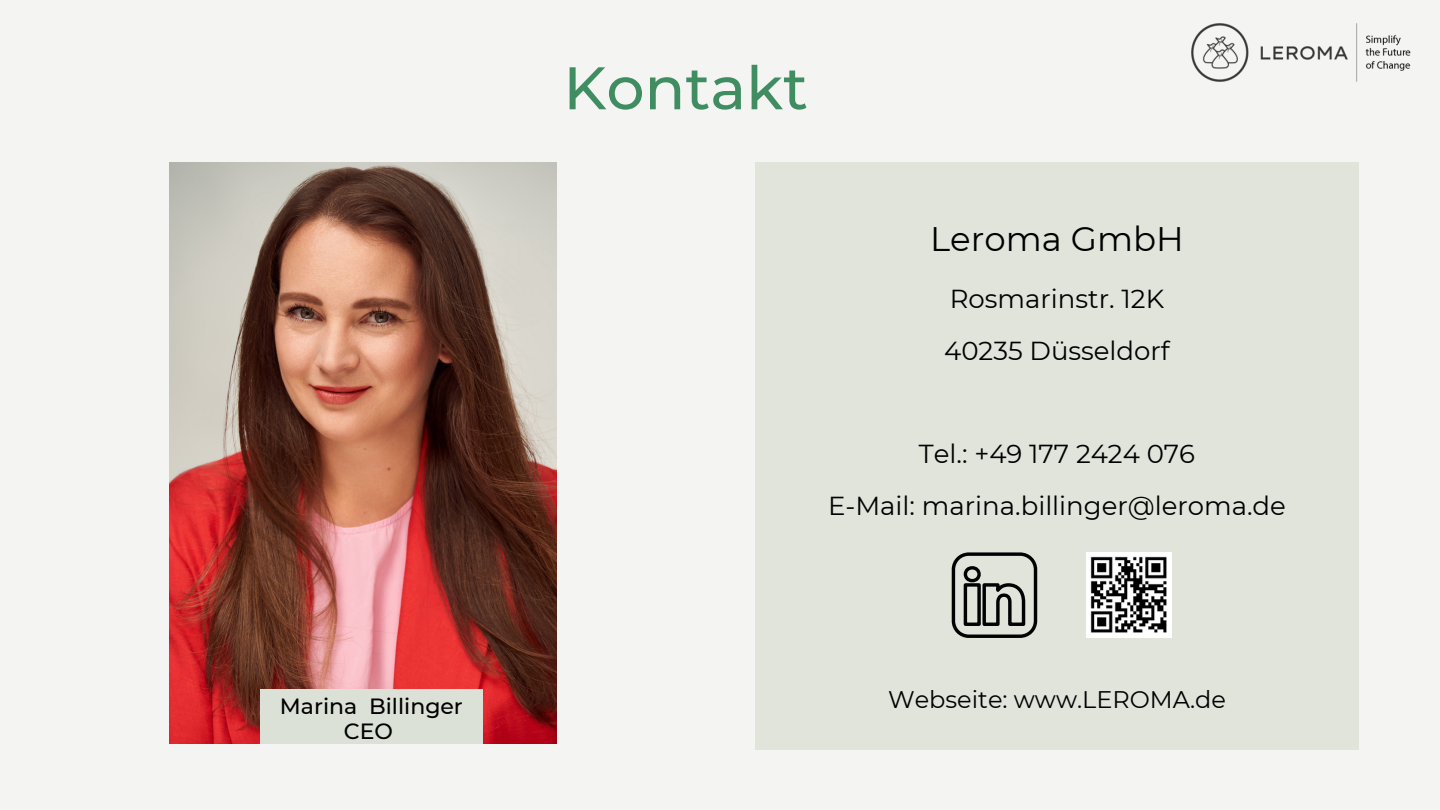
<style>
.page{position:relative;width:1440px;height:810px;background:#f4f4f3}
.page>*{position:absolute;margin:0;border:0;box-sizing:border-box;transform-origin:0 0}
.t1{font:500 60px "Montserrat";color:#408d61}
.t2{font:34px "Montserrat";color:#000}
.t3{font:26px "Montserrat";color:#000}
.t4{font:24px "Montserrat";color:#000}
.t5{font:500 22px "Montserrat";color:#000}
</style>
<div class="page">
<div style="left:755px;top:162px;width:604px;height:588px;background:#dbe1d6"></div>
<img style="left:1192px;top:24px;width:219px;height:57px">
<img style="left:1086px;top:552px;width:86px;height:86px">
<div style="left:952px;top:552px;width:85px;height:86px;border:3px solid #000;border-radius:15px"></div>
<div style="left:964px;top:583px;width:17px;height:43px;border:3px solid #000"></div>
<div style="left:964px;top:566px;width:17px;height:16px;border:3px solid #000;border-radius:50%"></div>
<svg style="left:982px;top:583px;width:44px;height:43px"></svg>
<img style="left:169px;top:162px;width:388px;height:582px">
<div style="left:261px;top:689px;width:222px;height:55px;background:#dbe1d6"></div>
<p class="t1" style="left:563px;top:51px;width:246px">Kontakt</p>
<p class="t2" style="left:930px;top:218px;width:255px">Leroma GmbH</p>
<p class="t3" style="left:950px;top:283px;width:216px">Rosmarinstr. 12K</p>
<p class="t3" style="left:944px;top:334px;width:227px">40235 Düsseldorf</p>
<p class="t3" style="left:919px;top:438px;width:278px">Tel.: +49 177 2424 076</p>
<p class="t3" style="left:828px;top:490px;width:459px">E-Mail: marina.billinger@leroma.de</p>
<p class="t5" style="left:280px;top:693px;width:185px">Marina Billinger</p>
<p class="t4" style="left:888px;top:684px;width:339px">Webseite: www.LEROMA.de</p>
<p class="t5" style="left:344px;top:717px;width:51px">CEO</p>
</div>
